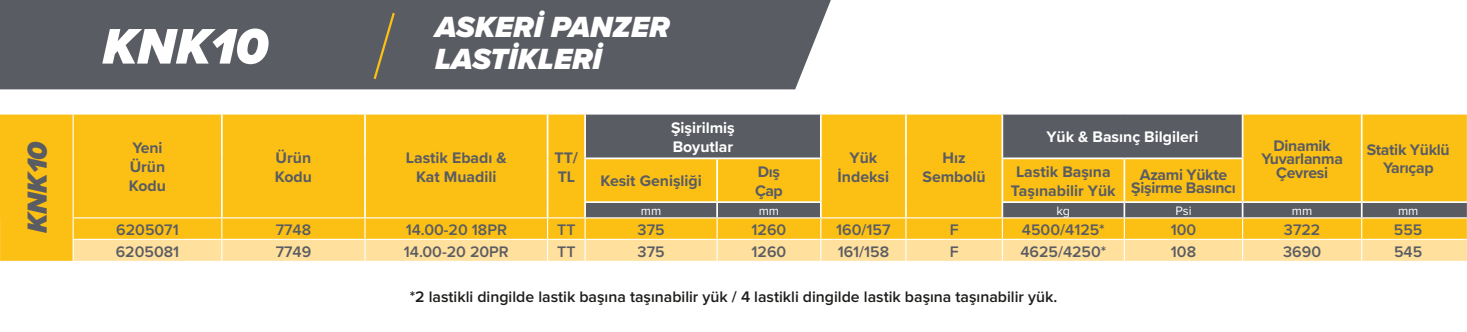
<style>
.page{position:relative;width:1467px;height:332px;background:#fff}
.page>*{position:absolute;margin:0;border:0;box-sizing:border-box;transform-origin:0 0}
.t1{font:italic 900 51.75px "Proxima Nova";color:#fff}
.t2{font:italic 900 30.15px "Proxima Nova";color:#fff}
.t3{font:italic 900 28.57px "Proxima Nova";color:#5a5c63}
.t4{font:600 15.75px "Proxima Nova";color:#5a5c63}
.t5{font:700 15.75px/18.9px "Proxima Nova";color:#5a5c63}
.t6{font:600 15.75px "Proxima Nova";color:#1d1d1b}
.t7{font:700 15.75px/13.5px "Proxima Nova";letter-spacing:-.02em;color:#5a5c63;text-align:center}
.t8{font:700 15.75px/18.9px "Proxima Nova";color:#fff}
.t9{font:12.6px "Proxima Nova";color:#fff}
</style>
<div class="page">
<div style="left:0;top:0;width:831px;height:89px;background:#5a5c63"></div>
<svg style="left:372px;top:10px;width:25px;height:72px"></svg>
<div style="left:0;top:114px;width:73px;height:104px;background:#fcc014"></div>
<div style="left:74px;top:114px;width:510px;height:103px;background:#fcc014"></div>
<svg style="left:586px;top:114px;width:881px;height:103px;fill:#fcc014"></svg>
<svg style="left:0;top:218px;width:1467px;height:43px;fill:#fcc014"></svg>
<div style="left:74px;top:240px;width:1393px;height:21px;background:#ffe09d"></div>
<hr style="left:364px;top:218px;width:2px;height:21px;background:#fff">
<hr style="left:364px;top:240px;width:2px;height:21px;background:#fff">
<hr style="left:221px;top:114px;width:2px;height:44px;background:#fff">
<hr style="left:364px;top:114px;width:2px;height:44px;background:#fff">
<hr style="left:547px;top:114px;width:1px;height:44px;background:#fff">
<hr style="left:221px;top:158px;width:2px;height:44px;background:#fff">
<hr style="left:364px;top:158px;width:2px;height:44px;background:#fff">
<hr style="left:547px;top:158px;width:1px;height:44px;background:#fff">
<svg style="left:221px;top:202px;width:2px;height:59px"></svg>
<svg style="left:364px;top:202px;width:2px;height:15px"></svg>
<svg style="left:547px;top:202px;width:1px;height:59px"></svg>
<hr style="left:820px;top:114px;width:2px;height:43px;background:#fff">
<hr style="left:905px;top:114px;width:2px;height:44px;background:#fff">
<hr style="left:905px;top:158px;width:2px;height:44px;background:#fff">
<svg style="left:905px;top:202px;width:2px;height:59px"></svg>
<hr style="left:1001px;top:114px;width:2px;height:43px;background:#fff">
<hr style="left:1242px;top:114px;width:1px;height:43px;background:#fff">
<hr style="left:1361px;top:114px;width:2px;height:44px;background:#fff">
<hr style="left:1361px;top:158px;width:2px;height:43px;background:#fff">
<hr style="left:584px;top:157px;width:133px;height:2px;background:#fff">
<hr style="left:717px;top:157px;width:105px;height:2px;background:#fff">
<hr style="left:716px;top:159px;width:2px;height:42px;background:#fff">
<hr style="left:820px;top:159px;width:2px;height:42px;background:#fff">
<hr style="left:1001px;top:157px;width:123px;height:2px;background:#fff">
<hr style="left:1001px;top:159px;width:2px;height:42px;background:#fff">
<hr style="left:1124px;top:157px;width:119px;height:2px;background:#fff">
<hr style="left:1123px;top:159px;width:2px;height:42px;background:#fff">
<hr style="left:1242px;top:159px;width:1px;height:42px;background:#fff">
<hr style="left:584px;top:201px;width:133px;height:2px;background:#fff">
<svg style="left:584px;top:203px;width:2px;height:58px"></svg>
<hr style="left:717px;top:201px;width:105px;height:2px;background:#fff">
<svg style="left:716px;top:203px;width:2px;height:58px"></svg>
<svg style="left:820px;top:203px;width:2px;height:58px"></svg>
<hr style="left:1001px;top:201px;width:123px;height:2px;background:#fff">
<svg style="left:1001px;top:203px;width:2px;height:58px"></svg>
<hr style="left:1124px;top:201px;width:119px;height:2px;background:#fff">
<svg style="left:1123px;top:203px;width:2px;height:58px"></svg>
<hr style="left:1243px;top:201px;width:119px;height:2px;background:#fff">
<svg style="left:1242px;top:203px;width:1px;height:58px"></svg>
<hr style="left:1362px;top:201px;width:105px;height:2px;background:#fff">
<svg style="left:1361px;top:203px;width:2px;height:58px"></svg>
<svg style="left:73px;top:202px;width:1px;height:59px"></svg>
<hr style="left:222px;top:217px;width:143px;height:1px;background:#fff">
<hr style="left:365px;top:217px;width:183px;height:1px;background:#fff">
<hr style="left:548px;top:217px;width:37px;height:1px;background:#fff">
<hr style="left:585px;top:217px;width:132px;height:1px;background:#fff">
<hr style="left:717px;top:217px;width:104px;height:1px;background:#fff">
<hr style="left:821px;top:217px;width:85px;height:1px;background:#fff">
<hr style="left:906px;top:217px;width:96px;height:1px;background:#fff">
<hr style="left:1002px;top:217px;width:122px;height:1px;background:#fff">
<hr style="left:1124px;top:217px;width:119px;height:1px;background:#fff">
<hr style="left:1243px;top:217px;width:119px;height:1px;background:#fff">
<hr style="left:1362px;top:217px;width:105px;height:1px;background:#fff">
<hr style="left:222px;top:239px;width:143px;height:1px;background:#fff">
<hr style="left:365px;top:239px;width:183px;height:1px;background:#fff">
<hr style="left:548px;top:239px;width:37px;height:1px;background:#fff">
<hr style="left:585px;top:239px;width:132px;height:1px;background:#fff">
<hr style="left:717px;top:239px;width:104px;height:1px;background:#fff">
<hr style="left:821px;top:239px;width:85px;height:1px;background:#fff">
<hr style="left:906px;top:239px;width:96px;height:1px;background:#fff">
<hr style="left:1002px;top:239px;width:122px;height:1px;background:#fff">
<hr style="left:1124px;top:239px;width:119px;height:1px;background:#fff">
<hr style="left:1243px;top:239px;width:119px;height:1px;background:#fff">
<hr style="left:1362px;top:239px;width:105px;height:1px;background:#fff">
<hr style="left:73px;top:217px;width:149px;height:1px;background:#fff">
<hr style="left:73px;top:239px;width:149px;height:1px;background:#fff">
<h3 class="t3" style="left:16px;top:233px;width:93px;rotate:-90deg">KNK10</h3>
<h1 class="t1" style="left:102px;top:8px;width:167px">KNK10</h1>
<h2 class="t2" style="left:435px;top:5px;width:236px">ASKERİ PANZER</h2>
<h2 class="t2" style="left:435px;top:36px;width:168px">LASTİKLERİ</h2>
<p class="t5" style="left:129px;top:138px;width:39px">Yeni<br>Ürün<br>Kodu</p>
<p class="t5" style="left:275px;top:147px;width:39px">Ürün<br>Kodu</p>
<p class="t5" style="left:406px;top:147px;width:102px;text-align:center">Lastik Ebadı &amp;<br>Kat Muadili</p>
<p class="t5" style="left:555px;top:147px;width:25px">TT/<br>TL</p>
<p class="t8" style="left:671px;top:118px;width:65px">Şişirilmiş<br>Boyutlar</p>
<p class="t8" style="left:1046px;top:127px;width:154px">Yük &amp; Basınç Bilgileri</p>
<p class="t7" style="left:1261px;top:138px;width:83px">Dinamik<br>Yuvarlanma<br>Çevresi</p>
<p class="t7" style="left:1367px;top:140px;width:84px;line-height:18px">Statik Yüklü<br>Yarıçap</p>
<p class="t5" style="left:838px;top:147px;width:53px;text-align:center">Yük<br>İndeksi</p>
<p class="t5" style="left:922px;top:147px;width:65px;text-align:center">Hız<br>Sembolü</p>
<p class="t5" style="left:600px;top:171px;width:103px">Kesit Genişliği</p>
<p class="t5" style="left:755px;top:163px;width:29px;line-height:18px">Dış<br>Çap</p>
<p class="t5" style="left:1011px;top:163px;width:106px;line-height:18px;text-align:center">Lastik Başına<br>Taşınabilir Yük</p>
<p class="t7" style="left:1131px;top:167px;width:106px">Azami Yükte<br>Şişirme Basıncı</p>
<p class="t9" style="left:641px;top:201px;width:22px">mm</p>
<p class="t9" style="left:759px;top:201px;width:22px">mm</p>
<p class="t9" style="left:1056px;top:201px;width:15px">kg</p>
<p class="t9" style="left:1175px;top:201px;width:18px">Psi</p>
<p class="t9" style="left:1292px;top:201px;width:22px">mm</p>
<p class="t9" style="left:1398px;top:201px;width:22px">mm</p>
<p class="t4" style="left:116px;top:222px;width:64px">6205071</p>
<p class="t4" style="left:276px;top:222px;width:37px">7748</p>
<p class="t4" style="left:406px;top:222px;width:103px">14.00-20 18PR</p>
<p class="t4" style="left:557px;top:222px;width:20px">TT</p>
<p class="t4" style="left:638px;top:222px;width:29px">375</p>
<p class="t4" style="left:752px;top:222px;width:36px">1260</p>
<p class="t4" style="left:836px;top:222px;width:56px">160/157</p>
<p class="t4" style="left:950px;top:222px;width:10px">F</p>
<p class="t4" style="left:1022px;top:222px;width:84px">4500/4125*</p>
<p class="t4" style="left:1171px;top:222px;width:27px">100</p>
<p class="t4" style="left:1284px;top:222px;width:38px">3722</p>
<p class="t4" style="left:1394px;top:222px;width:30px">555</p>
<p class="t4" style="left:116px;top:244px;width:65px">6205081</p>
<p class="t4" style="left:276px;top:244px;width:37px">7749</p>
<p class="t4" style="left:404px;top:244px;width:107px">14.00-20 20PR</p>
<p class="t4" style="left:557px;top:244px;width:20px">TT</p>
<p class="t4" style="left:638px;top:244px;width:29px">375</p>
<p class="t4" style="left:752px;top:244px;width:36px">1260</p>
<p class="t4" style="left:838px;top:244px;width:53px">161/158</p>
<p class="t4" style="left:950px;top:244px;width:10px">F</p>
<p class="t4" style="left:1020px;top:244px;width:87px">4625/4250*</p>
<p class="t4" style="left:1171px;top:244px;width:27px">108</p>
<p class="t4" style="left:1283px;top:244px;width:39px">3690</p>
<p class="t4" style="left:1394px;top:244px;width:30px">545</p>
<p class="t6" style="left:410px;top:290px;width:649px">*2 lastikli dingilde lastik başına taşınabilir yük / 4 lastikli dingilde lastik başına taşınabilir yük.</p>
</div>
